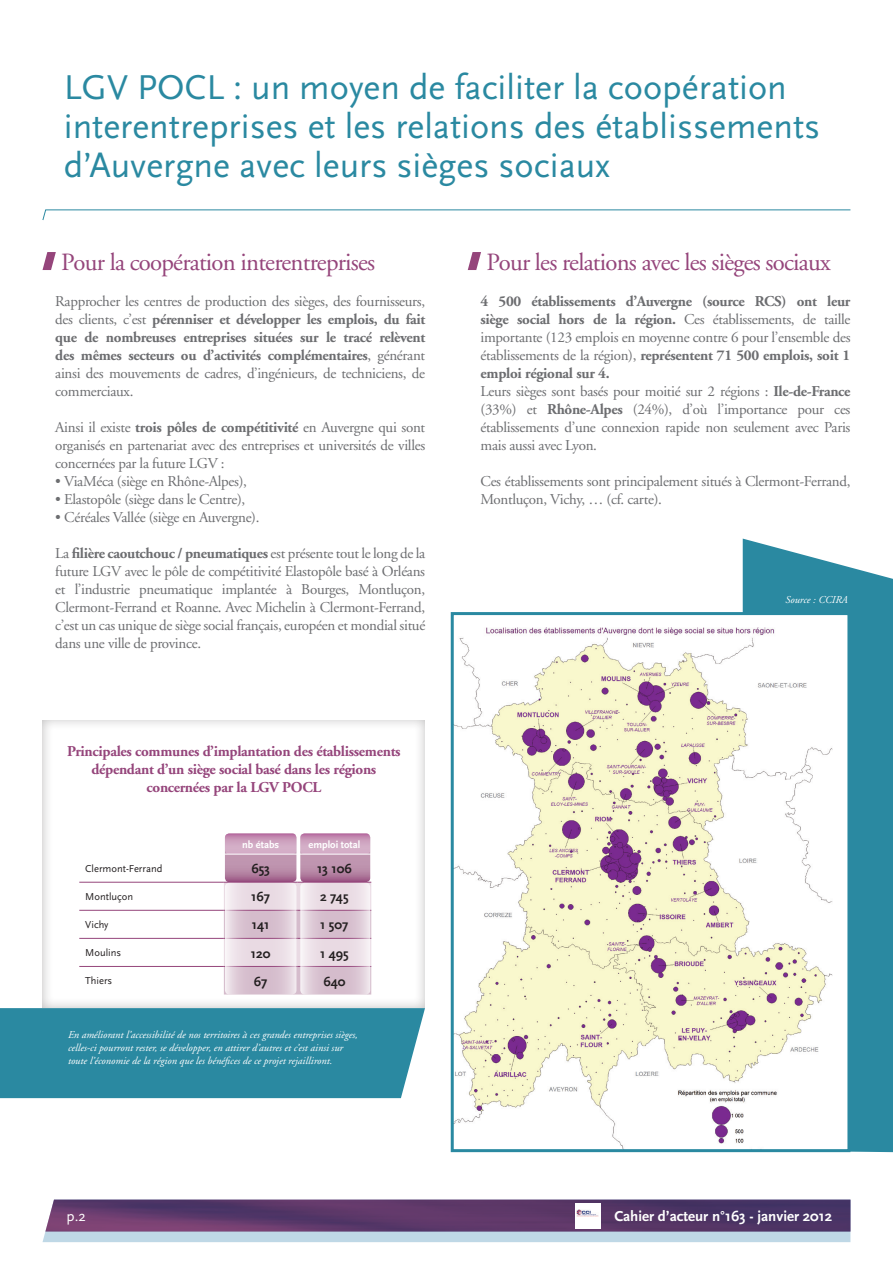
<style>
.page{position:relative;width:893px;height:1263px;background:#fff}
.page>*{position:absolute;margin:0;border:0;box-sizing:border-box;transform-origin:0 0}
.t1{font:36px/39px "Scala Sans Pro";color:#2a89a1}
.t2{font:24.75px "Adobe Garamond LT";letter-spacing:-.03em;color:#95457b}
.t3{font:15px/18px "Adobe Garamond LT";letter-spacing:-.02em;color:#6c6d70;text-align:justify}
.t4{font:700 15px/18px "Adobe Garamond LT";letter-spacing:-.02em;color:#95457b;text-align:center}
.t5{font:700 15px "Scala Sans Pro";color:#fff}
.t6{font:15px "Scala Sans Pro";color:#fff}
.t7{font:700 13.5px "Scala Sans Pro";color:#231f20}
.t8{font:italic 10.5px/12.8px "Adobe Garamond LT";color:#fff}
.t9{font:10.5px "Scala Sans Pro";color:#231f20}
.t10{font:700 10.5px "Scala Sans Pro";color:#fff}
.s1{font-weight:700}
</style>
<div class="page">
<div style="left:41px;top:718px;width:385px;height:291px;background:#231f20;opacity:.3"></div>
<svg style="left:743px;top:539px;width:150px;height:614px;background:#3d93a9"></svg>
<svg style="left:42px;top:209px;width:809px;height:11px"></svg>
<svg style="left:43px;top:1199px;width:807px;height:43px;background:#76638a"></svg>
<svg style="left:43px;top:252px;width:13px;height:18px"></svg>
<svg style="left:468px;top:252px;width:13px;height:18px"></svg>
<div style="left:575px;top:1203px;width:25px;height:25px;background:#fff"></div>
<img style="left:576px;top:1209px;width:23px;height:7px">
<div style="left:452px;top:614px;width:397px;height:537px;background:#fff"></div>
<img style="left:455px;top:627px;width:377px;height:521px">
<div style="left:451px;top:612px;width:399px;height:540px;border:3px solid #2a89a1"></div>
<div style="left:0;top:1008px;width:425px;height:90px;background:#2a89a1"></div>
<svg style="left:224px;top:833px;width:147px;height:161px;background:#c59ab6"></svg>
<hr style="left:79px;top:882px;width:145px;height:1px;background:#95457b">
<hr style="left:224px;top:882px;width:74px;height:1px;background:#95457b">
<hr style="left:298px;top:882px;width:73px;height:1px;background:#95457b">
<hr style="left:79px;top:910px;width:145px;height:1px;background:#95457b">
<hr style="left:224px;top:910px;width:74px;height:1px;background:#95457b">
<hr style="left:298px;top:910px;width:73px;height:1px;background:#95457b">
<hr style="left:79px;top:938px;width:145px;height:1px;background:#95457b">
<hr style="left:224px;top:938px;width:74px;height:1px;background:#95457b">
<hr style="left:298px;top:938px;width:73px;height:1px;background:#95457b">
<hr style="left:79px;top:966px;width:145px;height:1px;background:#95457b">
<hr style="left:224px;top:966px;width:74px;height:1px;background:#95457b">
<hr style="left:298px;top:966px;width:73px;height:1px;background:#95457b">
<hr style="left:224px;top:854px;width:74px;height:1px;background:#fff">
<hr style="left:298px;top:854px;width:73px;height:1px;background:#fff">
<svg style="left:225px;top:883px;width:71px;height:111px;background:#e2d1dc"></svg>
<svg style="left:300px;top:883px;width:70px;height:111px;background:#e2d1dc"></svg>
<h1 class="t1" style="left:64px;top:66px;width:758px">LGV POCL : un moyen de faciliter la coopération interentreprises et les relations des établissements d’Auvergne avec leurs sièges sociaux</h1>
<h2 class="t2" style="left:61px;top:247px;width:315px">Pour la coopération interentreprises</h2>
<h2 class="t2" style="left:486px;top:247px;width:346px">Pour les relations avec les sièges sociaux</h2>
<p class="t3" style="left:55px;top:292px;width:371px">Rapprocher les centres de production des sièges, des fournisseurs, des clients, c’est <span class="s1">pérenniser et développer les emplois, du fait que de nombreuses entreprises situées sur le tracé relèvent des mêmes secteurs ou d’activités complémentaires</span>, générant ainsi des mouvements de cadres, d’ingénieurs, de techniciens, de commerciaux.</p>
<p class="t3" style="left:55px;top:418px;width:371px">Ainsi il existe <span class="s1">trois pôles de compétitivité</span> en Auvergne qui sont organisés en partenariat avec des entreprises et universités de villes concernées par la future LGV :</p>
<p class="t3" style="left:55px;top:472px;width:193px">• ViaMéca (siège en Rhône-Alpes),</p>
<p class="t3" style="left:55px;top:490px;width:192px">• Elastopôle (siège dans le Centre),</p>
<p class="t3" style="left:55px;top:508px;width:206px">• Céréales Vallée (siège en Auvergne).</p>
<p class="t3" style="left:55px;top:544px;width:371px">La <span class="s1">filière caoutchouc / pneumatiques</span> est présente tout le long de la future LGV avec le pôle de compétitivité Elastopôle basé à Orléans et l’industrie pneumatique implantée à Bourges, Montluçon, Clermont-Ferrand et Roanne. Avec Michelin à Clermont-Ferrand, c’est un cas unique de siège social français, européen et mondial situé dans une ville de province.</p>
<p class="t4" style="left:67px;top:742px;width:335px">Principales communes d’implantation des établissements dépendant d’un siège social basé dans les régions concernées par la LGV POCL</p>
<p class="t10" style="left:242px;top:837px;width:39px">nb étabs</p>
<p class="t10" style="left:308px;top:837px;width:53px">emploi total</p>
<p class="t9" style="left:85px;top:862px;width:79px">Clermont-Ferrand</p>
<p class="t7" style="left:251px;top:859px;width:20px">653</p>
<p class="t7" style="left:317px;top:859px;width:36px">13 106</p>
<p class="t9" style="left:85px;top:890px;width:49px">Montluçon</p>
<p class="t7" style="left:251px;top:888px;width:20px">167</p>
<p class="t7" style="left:320px;top:888px;width:30px">2 745</p>
<p class="t9" style="left:85px;top:918px;width:25px">Vichy</p>
<p class="t7" style="left:252px;top:916px;width:19px">141</p>
<p class="t7" style="left:320px;top:916px;width:30px">1 507</p>
<p class="t9" style="left:85px;top:946px;width:38px">Moulins</p>
<p class="t7" style="left:251px;top:944px;width:21px">120</p>
<p class="t7" style="left:320px;top:944px;width:30px">1 495</p>
<p class="t9" style="left:85px;top:974px;width:29px">Thiers</p>
<p class="t7" style="left:254px;top:972px;width:15px">67</p>
<p class="t7" style="left:323px;top:972px;width:24px">640</p>
<p class="t8" style="left:68px;top:1029px;width:291px">En améliorant l’accessibilité de nos territoires à ces grandes entreprises sièges, celles-ci pourront rester, se développer, en attirer d’autres et c’est ainsi sur toute l’économie de la région que les bénéfices de ce projet rejailliront.</p>
<p class="t3" style="left:480px;top:292px;width:371px;text-align:left"><span class="s1">4 500 établissements d’Auvergne (source RCS) ont leur siège social hors de la région.</span> Ces établissements, de taille importante (123 emplois en moyenne contre 6 pour l’ensemble des établissements de la région), <span class="s1">représentent 71 500 emplois, soit 1 emploi régional sur 4.<br></span>Leurs sièges sont basés pour moitié sur 2 régions : <span class="s1">Ile-de-France </span>(33%) et <span class="s1">Rhône-Alpes</span> (24%), d’où l’importance pour ces établissements d’une connexion rapide non seulement avec Paris mais aussi avec Lyon.</p>
<p class="t3" style="left:480px;top:472px;width:371px">Ces établissements sont principalement situés à Clermont-Ferrand,<br>Montluçon, Vichy, … (cf. carte).</p>
<p class="t8" style="left:785px;top:593px;width:64px">Source : CCIRA</p>
<p class="t6" style="left:67px;top:1206px;width:21px">p.2</p>
<p class="t5" style="left:614px;top:1206px;width:219px">Cahier d’acteur n°163 - janvier 2012</p>
</div>
